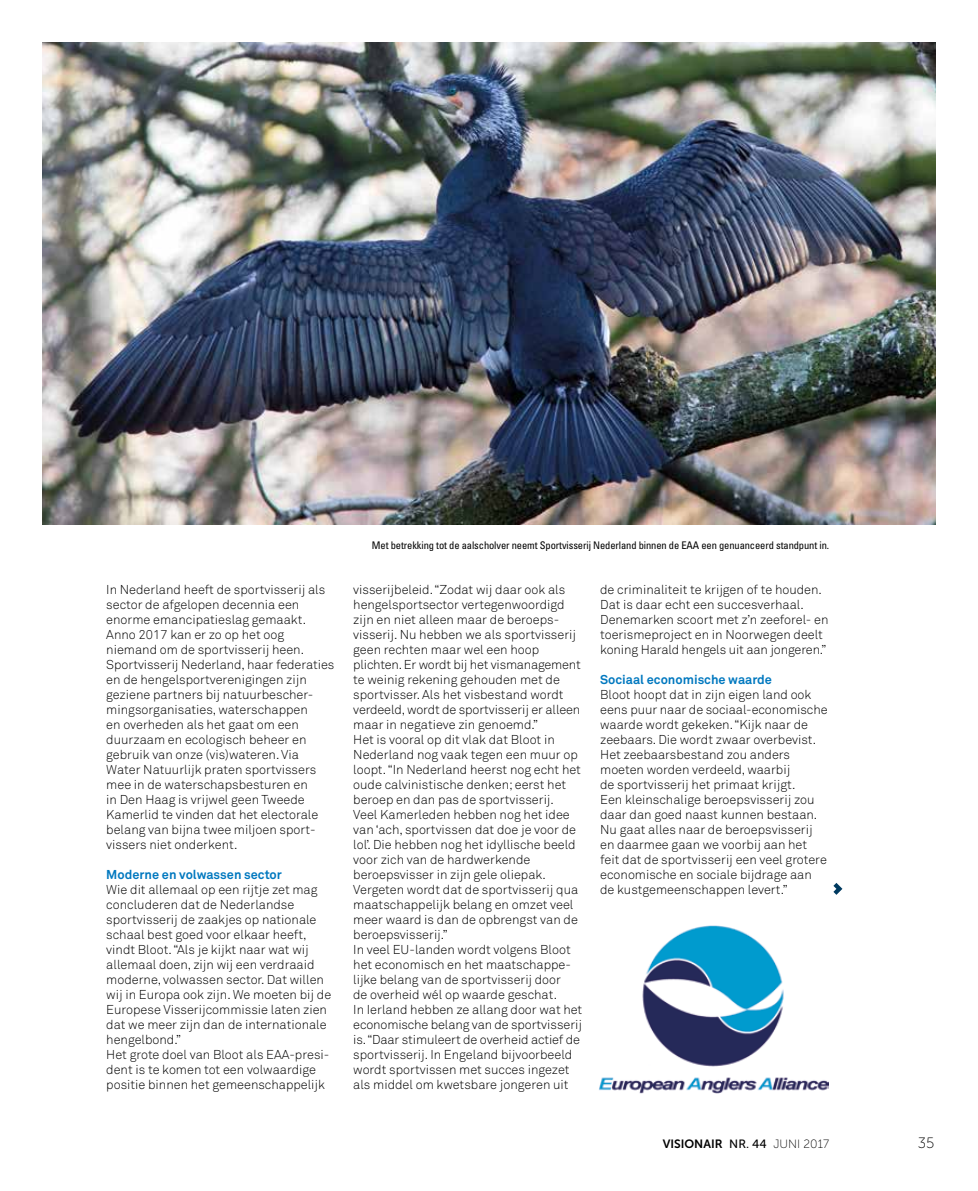
<style>
.page{position:relative;width:978px;height:1191px;background:#fff}
.page>*{position:absolute;margin:0;border:0;box-sizing:border-box;transform-origin:0 0}
.t1{font:15px "Museo Sans 100";color:#000}
.t2{font:300 12.75px/15px "Akkurat";color:#000}
.t3{font:700 12.75px "Akkurat";color:#0078bf}
.t4{font:12px "Museo Sans 700";color:#000}
.t5{font:condensed 10.5px "Univers";letter-spacing:-.01em;color:#000}
.s1{font-family:"Museo Sans 500"}
.s2{font-family:"Museo Sans 100"}
</style>
<div class="page">
<img style="left:43px;top:43px;width:892px;height:481px">
<img style="left:599px;top:925px;width:230px;height:169px">
<svg style="left:833px;top:883px;width:9px;height:12px"></svg>
<p class="t2" style="left:106px;top:582px;width:230px">In Nederland heeft de sportvisserij als sector de afgelopen decennia een enorme emancipatieslag gemaakt.<br>Anno 2017 kan er zo op het oog niemand om de sportvisserij heen.<br>Sportvisserij Nederland, haar federaties en de hengelsportverenigingen zijn geziene partners bij natuurbescher&shy;mingsorganisaties, waterschappen<br>en overheden als het gaat om een duurzaam en ecologisch beheer en gebruik van onze (vis)wateren. Via Water Natuurlijk praten sportvissers mee in de waterschapsbesturen en<br>in Den Haag is vrijwel geen Tweede Kamerlid te vinden dat het electorale belang van bijna twee miljoen sport&shy;vissers niet onderkent.</p>
<p class="t3" style="left:106px;top:866px;width:177px">Moderne en volwassen sector</p>
<p class="t2" style="left:106px;top:882px;width:226px">Wie dit allemaal op een rijtje zet mag concluderen dat de Nederlandse sportvisserij de zaakjes op nationale schaal best goed voor elkaar heeft, vindt Bloot. “Als je kijkt naar wat wij allemaal doen, zijn wij een verdraaid moderne, volwassen sector. Dat willen wij in Europa ook zijn. We moeten bij de Europese Visserijcommissie laten zien dat we meer zijn dan de internationale hengelbond.”<br>Het grote doel van Bloot als EAA-presi&shy;dent is te komen tot een volwaardige positie binnen het gemeenschappelijk</p>
<p class="t5" style="left:372px;top:539px;width:459px">Met betrekking tot de aalscholver neemt Sportvisserij Nederland binnen de EAA een genuanceerd standpunt in.</p>
<p class="t2" style="left:353px;top:582px;width:230px">visserijbeleid. “Zodat wij daar ook als hengelsportsector vertegenwoordigd zijn en niet alleen maar de beroeps&shy;visserij. Nu hebben we als sportvisserij geen rechten maar wel een hoop plichten. Er wordt bij het vismanagement te weinig rekening gehouden met de sportvisser. Als het visbestand wordt verdeeld, wordt de sportvisserij er alleen maar in negatieve zin genoemd.”<br>Het is vooral op dit vlak dat Bloot in Nederland nog vaak tegen een muur op loopt. “In Nederland heerst nog echt het oude calvinistische denken; eerst het beroep en dan pas de sportvisserij.<br>Veel Kamerleden hebben nog het idee van ‘ach, sportvissen dat doe je voor de lol’. Die hebben nog het idyllische beeld voor zich van de hardwerkende beroepsvisser in zijn gele oliepak.<br>Vergeten wordt dat de sportvisserij qua maatschappelijk belang en omzet veel meer waard is dan de opbrengst van de beroepsvisserij.”<br>In veel EU-landen wordt volgens Bloot het economisch en het maatschappe&shy;lijke belang van de sportvisserij door<br>de overheid wél op waarde geschat.<br>In Ierland hebben ze allang door wat het economische belang van de sportvisserij is. “Daar stimuleert de overheid actief de sportvisserij. In Engeland bijvoorbeeld wordt sportvissen met succes ingezet als middel om kwetsbare jongeren uit</p>
<p class="t2" style="left:600px;top:582px;width:230px">de criminaliteit te krijgen of te houden.<br>Dat is daar echt een succesverhaal.<br>Denemarken scoort met z’n zeeforel- en toerismeproject en in Noorwegen deelt koning Harald hengels uit aan jongeren.”</p>
<p class="t3" style="left:600px;top:671px;width:173px">Sociaal economische waarde</p>
<p class="t2" style="left:600px;top:687px;width:229px">Bloot hoopt dat in zijn eigen land ook eens puur naar de sociaal-economische waarde wordt gekeken. “Kijk naar de zeebaars. Die wordt zwaar overbevist.<br>Het zeebaarsbestand zou anders moeten worden verdeeld, waarbij<br>de sportvisserij het primaat krijgt.<br>Een kleinschalige beroepsvisserij zou daar dan goed naast kunnen bestaan.<br>Nu gaat alles naar de beroepsvisserij en daarmee gaan we voorbij aan het feit dat de sportvisserij een veel grotere economische en sociale bijdrage aan de kustgemeenschappen levert.”</p>
<p class="t4" style="left:663px;top:1137px;width:168px">VISIONAIR <span class="s1">NR. 44</span> <span class="s2">JUNI 2017</span></p>
<p class="t1" style="left:918px;top:1135px;width:18px">35</p>
</div>
